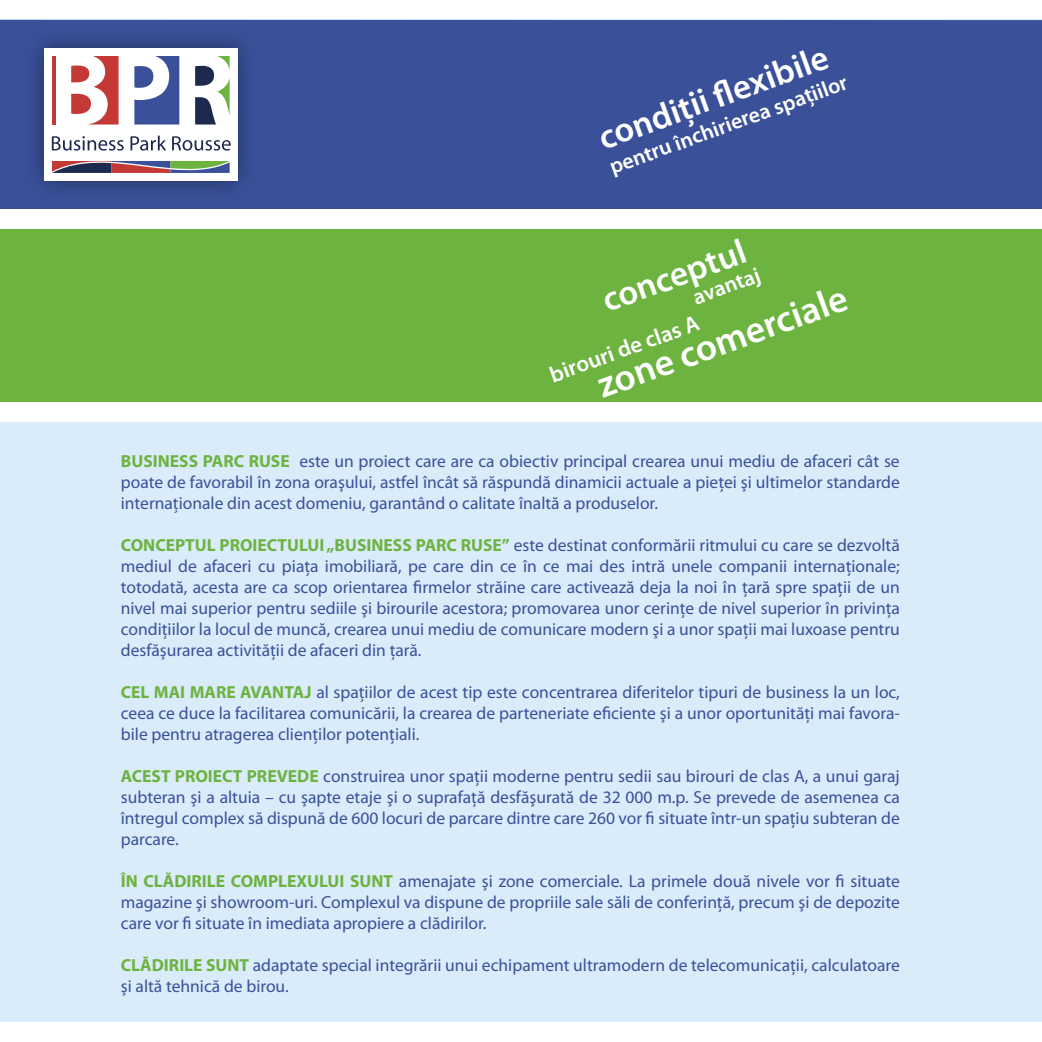
<style>
.page{position:relative;width:1042px;height:1042px;background:#fff}
.page>*{position:absolute;margin:0;border:0;box-sizing:border-box;transform-origin:0 0}
.t1{font:600 37.62px "Myriad Pro";color:#fff}
.t2{font:600 35px "Myriad Pro";color:#fff}
.t3{font:600 22.75px "Myriad Pro";color:#fff}
.t4{font:600 21.88px "Myriad Pro";color:#fff}
.t5{font:17.5px/21px "Myriad Pro";color:#3a519a;text-align:justify}
.s1{font-weight:700;color:#6db340}
</style>
<div class="page">
<div style="left:0;top:20px;width:1042px;height:1002px;background:#daebfa"></div>
<div style="left:0;top:402px;width:1042px;height:20px;background:#fff"></div>
<div style="left:0;top:229px;width:1042px;height:173px;background:#6db340"></div>
<div style="left:0;top:20px;width:1042px;height:189px;background:#3a519a"></div>
<div style="left:21px;top:26px;width:240px;height:176px;background:#000;opacity:.42"></div>
<div style="left:44px;top:48px;width:193px;height:132px;background:#fff"></div>
<svg style="left:52px;top:161px;width:178px;height:12px;background:#78666a"></svg>
<svg style="left:195px;top:56px;width:35px;height:68px"></svg>
<svg style="left:71px;top:56px;width:48px;height:68px"></svg>
<svg style="left:134px;top:56px;width:45px;height:68px"></svg>
<hr style="left:52px;top:56px;width:3px;height:69px;background:#c43935">
<svg style="left:52px;top:136px;width:72px;height:15px"></svg>
<svg style="left:130px;top:136px;width:36px;height:15px"></svg>
<svg style="left:172px;top:136px;width:59px;height:15px"></svg>
<div style="left:0;top:209px;width:1042px;height:20px;background:#fff"></div>
<p class="t2" style="left:593px;top:120px;width:243px;rotate:-20deg">condiţii fl exibile</p>
<p class="t4" style="left:606px;top:156px;width:253px;rotate:-20deg">pentru închirierea spaţiilor</p>
<p class="t2" style="left:597px;top:283px;width:152px;rotate:-20deg">conceptul</p>
<p class="t4" style="left:689px;top:286px;width:72px;rotate:-20deg">avantaj</p>
<p class="t3" style="left:546px;top:364px;width:159px;rotate:-20deg">birouri de clas A</p>
<p class="t1" style="left:591px;top:367px;width:265px;rotate:-20deg">zone comerciale</p>
<p class="t5" style="left:121px;top:451px;width:780px"><span class="s1">BUSINESS PARC RUSE</span> este un proiect care are ca obiectiv principal crearea unui mediu de afaceri cât se poate de favorabil în zona oraşului, astfel încât să răspundă dinamicii actuale a pieţei şi ultimelor standarde internaţionale din acest domeniu, garantând o calitate înaltă a produselor.</p>
<p class="t5" style="left:121px;top:535px;width:780px"><span class="s1">CONCEPTUL PROIECTULUI „BUSINESS PARC RUSE”</span> este destinat conformării ritmului cu care se dezvoltă mediul de afaceri cu piaţa imobiliară, pe care din ce în ce mai des intră unele companii internaţionale; totodată, acesta are ca scop orientarea firmelor străine care activează deja la noi în ţară spre spaţii de un nivel mai superior pentru sediile şi birourile acestora; promovarea unor cerinţe de nivel superior în privinţa condiţiilor la locul de muncă, crearea unui mediu de comunicare modern şi a unor spaţii mai luxoase pentru desfăşurarea activităţii de afaceri din ţară.</p>
<p class="t5" style="left:121px;top:682px;width:780px"><span class="s1">CEL MAI MARE AVANTAJ</span> al spaţiilor de acest tip este concentrarea diferitelor tipuri de business la un loc, ceea ce duce la facilitarea comunicării, la crearea de parteneriate eficiente şi a unor oportunităţi mai favora&shy;bile pentru atragerea clienţilor potenţiali.</p>
<p class="t5" style="left:121px;top:766px;width:780px"><span class="s1">ACEST PROIECT PREVEDE</span> construirea unor spaţii moderne pentru sedii sau birouri de clas A, a unui garaj subteran şi a altuia – cu şapte etaje şi o suprafaţă desfăşurată de 32 000 m.p. Se prevede de asemenea ca întregul complex să dispună de 600 locuri de parcare dintre care 260 vor fi situate într-un spaţiu subteran de parcare.</p>
<p class="t5" style="left:121px;top:871px;width:780px"><span class="s1">ÎN CLĂDIRILE COMPLEXULUI SUNT</span> amenajate şi zone comerciale. La primele două nivele vor fi situate magazine şi showroom-uri. Complexul va dispune de propriile sale săli de conferinţă, precum şi de depozite care vor fi situate în imediata apropiere a clădirilor.</p>
<p class="t5" style="left:121px;top:955px;width:780px"><span class="s1">CLĂDIRILE SUNT</span> adaptate special integrării unui echipament ultramodern de telecomunicaţii, calculatoare şi altă tehnică de birou.</p>
</div>
